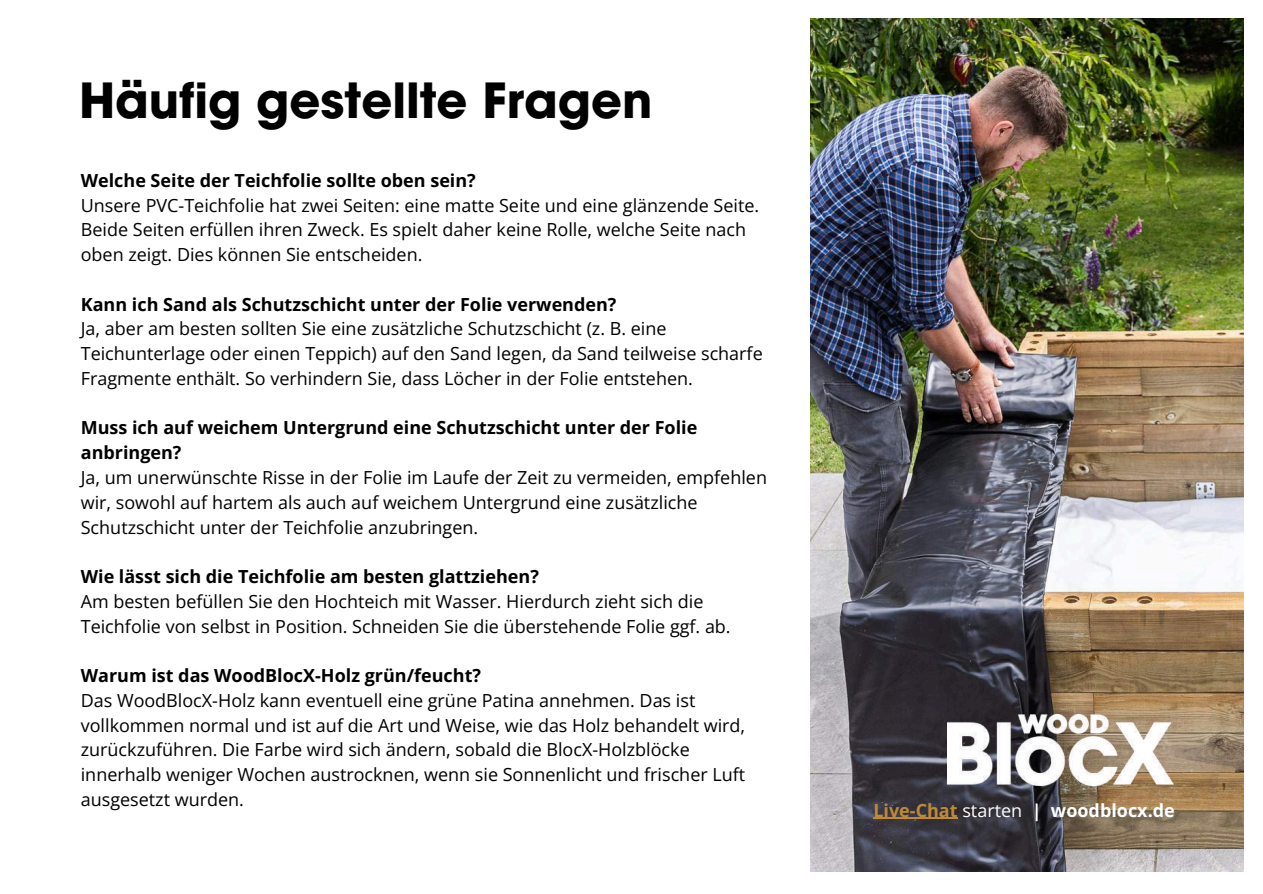
<style>
.page{position:relative;width:1263px;height:894px;background:#fff}
.page>*{position:absolute;margin:0;border:0;box-sizing:border-box;transform-origin:0 0}
.t1{font:700 48px "Avant Garde";color:#000}
.t2{font:18px/24.8px "Open Sans";color:#000}
.t3{font:700 18px/24.8px "Open Sans";color:#000}
.t4{font:700 18px "Open Sans";color:#fff}
.s1{color:#be8a36}
.s2{font-weight:400}
</style>
<div class="page">
<img style="left:810px;top:18px;width:433px;height:853px">
<img style="left:947px;top:714px;width:226px;height:71px">
<hr style="left:873px;top:817px;width:85px;height:1px;background:#be8a36">
<h1 class="t1" style="left:79px;top:69px;width:575px">Häufig gestellte Fragen</h1>
<p class="t3" style="left:81px;top:167px;width:397px">Welche Seite der Teichfolie sollte oben sein?</p>
<p class="t2" style="left:81px;top:192px;width:680px">Unsere PVC-Teichfolie hat zwei Seiten: eine matte Seite und eine glänzende Seite.<br>Beide Seiten erfüllen ihren Zweck. Es spielt daher keine Rolle, welche Seite nach oben zeigt. Dies können Sie entscheiden.</p>
<p class="t3" style="left:81px;top:291px;width:537px">Kann ich Sand als Schutzschicht unter der Folie verwenden?</p>
<p class="t2" style="left:81px;top:316px;width:683px">Ja, aber am besten sollten Sie eine zusätzliche Schutzschicht (z. B. eine<br>Teichunterlage oder einen Teppich) auf den Sand legen, da Sand teilweise scharfe<br>Fragmente enthält. So verhindern Sie, dass Löcher in der Folie entstehen.</p>
<p class="t3" style="left:81px;top:415px;width:618px">Muss ich auf weichem Untergrund eine Schutzschicht unter der Folie anbringen?</p>
<p class="t2" style="left:81px;top:464px;width:688px">Ja, um unerwünschte Risse in der Folie im Laufe der Zeit zu vermeiden, empfehlen wir, sowohl auf hartem als auch auf weichem Untergrund eine zusätzliche<br>Schutzschicht unter der Teichfolie anzubringen.</p>
<p class="t3" style="left:81px;top:563px;width:460px">Wie lässt sich die Teichfolie am besten glattziehen?</p>
<p class="t2" style="left:81px;top:588px;width:651px">Am besten befüllen Sie den Hochteich mit Wasser. Hierdurch zieht sich die<br>Teichfolie von selbst in Position. Schneiden Sie die überstehende Folie ggf. ab.</p>
<p class="t3" style="left:81px;top:662px;width:402px">Warum ist das WoodBlocX-Holz grün/feucht?</p>
<p class="t2" style="left:81px;top:687px;width:666px">Das WoodBlocX-Holz kann eventuell eine grüne Patina annehmen. Das ist vollkommen normal und ist auf die Art und Weise, wie das Holz behandelt wird, zurückzuführen. Die Farbe wird sich ändern, sobald die BlocX-Holzblöcke innerhalb weniger Wochen austrocknen, wenn sie Sonnenlicht und frischer Luft ausgesetzt wurden.</p>
<p class="t4" style="left:873px;top:797px;width:303px"><span class="s1">Live-Chat</span> <span class="s2">starten</span> | woodblocx.de</p>
</div>
